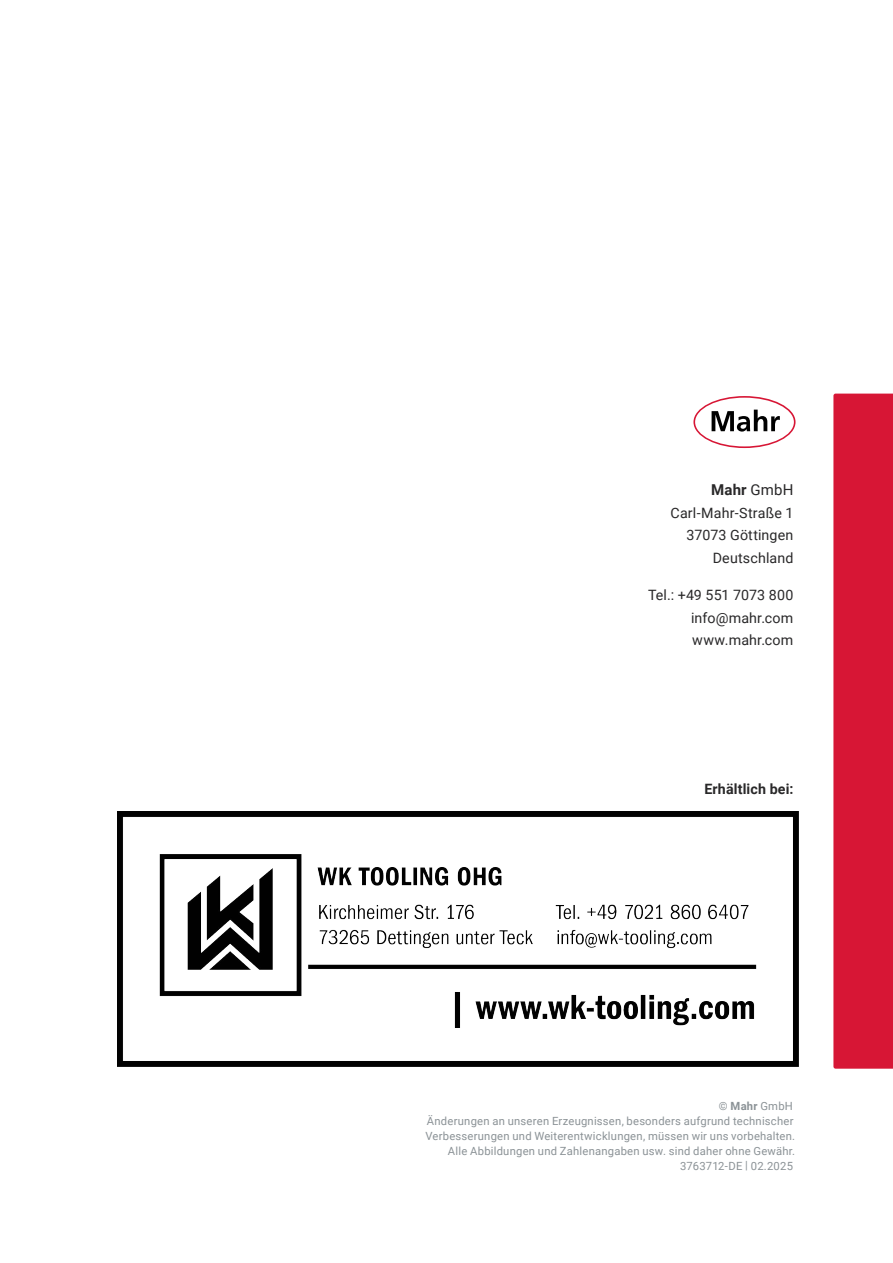
<style>
.page{position:relative;width:893px;height:1263px;background:#fff}
.page>*{position:absolute;margin:0;border:0;box-sizing:border-box;transform-origin:0 0}
.Einleitung_9_5_Regular_ohne_Abstand{font:700 15px "Roboto";color:#292829}
.Einleitung_9_5_Regular_ohne_Abstand-2{font:14.25px/22.5px "Roboto";letter-spacing:.01em;color:#292829;text-align:right}
.t1{font:700 14.25px "Roboto";letter-spacing:.01em;color:#292829}
.Infotext_7_5pt_Regular{font:11.25px/15px "Roboto";letter-spacing:.02em;color:#8b9296;text-align:right}
.s1{font-weight:400}
.s2{font-weight:700}
</style>
<div class="page">
<svg style="left:833px;top:394px;width:60px;height:675px;background:#da2744"></svg>
<svg style="left:693px;top:396px;width:102px;height:52px"></svg>
<img style="left:118px;top:811px;width:680px;height:255px">
<p class="Einleitung_9_5_Regular_ohne_Abstand" style="left:711px;top:479px;width:84px">Mahr <span class="s1">GmbH</span></p>
<p class="Einleitung_9_5_Regular_ohne_Abstand-2" style="left:671px;top:501px;width:124px">Carl-Mahr-Straße 1<br>37073 Göttingen<br>Deutschland</p>
<p class="Einleitung_9_5_Regular_ohne_Abstand-2" style="left:691px;top:583px;width:104px;text-align:justify;text-indent:-43px">Tel.: +49 551 7073 800 info@mahr.com www.mahr.com</p>
<p class="t1" style="left:704px;top:779px;width:91px">Erhältlich bei:</p>
<p class="Infotext_7_5pt_Regular" style="left:719px;top:1098px;width:76px">© <span class="s2">Mahr</span> GmbH</p>
<p class="Infotext_7_5pt_Regular" style="left:426px;top:1113px;width:371px">Änderungen an unseren Erzeugnissen, besonders aufgrund technischer<br>Verbesserungen und Weiterentwicklungen, müssen wir uns vorbehalten.<br>Alle Abbildungen und Zahlenangaben usw. sind daher ohne Gewähr.</p>
<p class="Infotext_7_5pt_Regular" style="left:680px;top:1158px;width:114px">3763712-DE | 02.2025</p>
</div>
